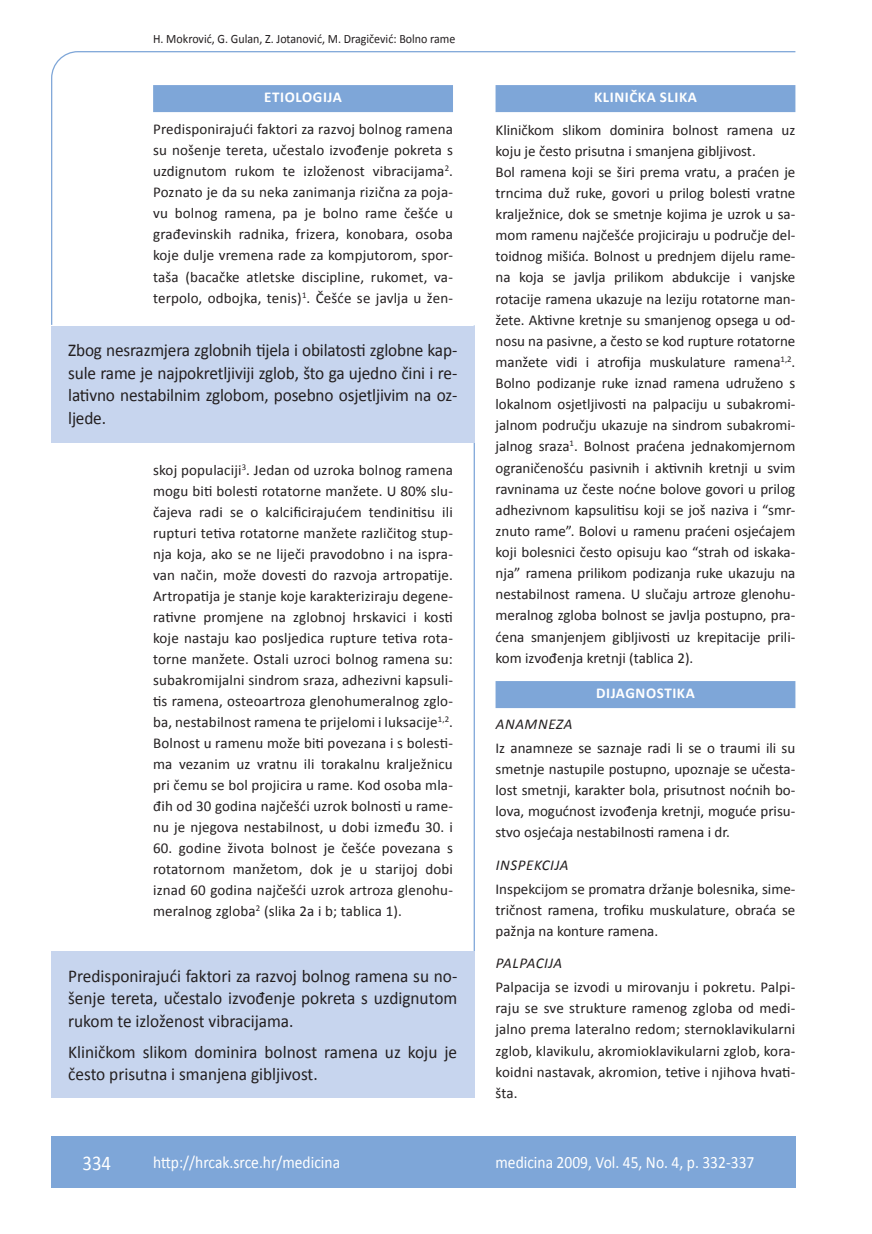
<style>
.page{position:relative;width:872px;height:1234px;background:#fff}
.page>*{position:absolute;margin:0;border:0;box-sizing:border-box;transform-origin:0 0}
.t1{font:21px "Calibri";color:#fff;scale:.9 1}
.anterfile{font:18px/22.5px "Calibri";color:#231f20;text-align:justify;scale:.96 1}
.t2{font:17.25px "Calibri";color:#fff;scale:.9 1}
.osnovni_tekst{font:15px/21.1px "Calibri";color:#231f20;text-align:justify}
.naslov_ruler{font:700 15px "Calibri";letter-spacing:.04em;color:#fff}
.podpodnaslov{font:italic 15px "Calibri";letter-spacing:.04em;color:#231f20}
.glava{font:12.75px "Calibri";color:#231f20;scale:.94 1}
</style>
<div class="page">
<svg style="left:51px;top:51px;width:745px;height:274px"></svg>
<hr style="left:473px;top:325px;width:2px;height:772px;background:#7ea6d8">
<div style="left:51px;top:1135px;width:744px;height:51px;background:#7ea6d8"></div>
<div style="left:153px;top:85px;width:300px;height:27px;background:#7ea6d8"></div>
<div style="left:495px;top:85px;width:300px;height:27px;background:#7ea6d8"></div>
<div style="left:495px;top:681px;width:300px;height:27px;background:#7ea6d8"></div>
<div style="left:51px;top:950px;width:423px;height:147px;background:#c7d5ee"></div>
<div style="left:51px;top:325px;width:423px;height:117px;background:#c7d5ee"></div>
<p class="glava" style="left:153px;top:30px;width:323px">H. Mokrović, G. Gulan, Z. Jotanović, M. Dragičević: Bolno rame</p>
<p class="naslov_ruler" style="left:264px;top:88px;width:79px">ETIOLOGIJA</p>
<p class="osnovni_tekst" style="left:153px;top:118px;width:301px">Predisponirajući faktori za razvoj bolnog ramena su nošenje tereta, učestalo izvođenje pokreta s uzdignutom rukom te izloženost vibracijama<sup>2</sup>.<br>Poznato je da su neka zanimanja rizična za poja&shy;vu bolnog ramena, pa je bolno rame češće u građevinskih radnika, frizera, konobara, osoba koje dulje vremena rade za kompjutorom, spor&shy;taša (bacačke atletske discipline, rukomet, va&shy;terpolo, odbojka, tenis)<sup>1</sup>. Češće se javlja u žen-</p>
<p class="anterfile" style="left:68px;top:338px;width:407px">Zbog nesrazmjera zglobnih tijela i obilatosti zglobne kap&shy;sule rame je najpokretljiviji zglob, što ga ujedno čini i re&shy;lativno nestabilnim zglobom, posebno osjetljivim na oz&shy;ljede.</p>
<p class="osnovni_tekst" style="left:153px;top:459px;width:301px">skoj populaciji<sup>3</sup>. Jedan od uzroka bolnog ramena mogu biti bolesti rotatorne manžete. U 80% slu&shy;čajeva radi se o kalcificirajućem tendinitisu ili rupturi tetiva rotatorne manžete različitog stup&shy;nja koja, ako se ne liječi pravodobno i na ispra&shy;van način, može dovesti do razvoja artropatije.<br>Artropatija je stanje koje karakteriziraju degene&shy;rativne promjene na zglobnoj hrskavici i kosti koje nastaju kao posljedica rupture tetiva rota&shy;torne manžete. Ostali uzroci bolnog ramena su: subakromijalni sindrom sraza, adhezivni kapsuli&shy;tis ramena, osteoartroza glenohumeralnog zglo&shy;ba, nestabilnost ramena te prijelomi i luksacije<sup>1,2</sup>.<br>Bolnost u ramenu može biti povezana i s bolesti&shy;ma vezanim uz vratnu ili torakalnu kralježnicu pri čemu se bol projicira u rame. Kod osoba mla&shy;đih od 30 godina najčešći uzrok bolnosti u rame&shy;nu je njegova nestabilnost, u dobi između 30. i</p>
<p class="osnovni_tekst" style="left:153px;top:837px;width:301px">60. godine života bolnost je češće povezana s rotatornom manžetom, dok je u starijoj dobi iznad 60 godina najčešći uzrok artroza glenohu&shy;meralnog zgloba<sup>2</sup> (slika 2a i b; tablica 1).</p>
<p class="anterfile" style="left:68px;top:963px;width:407px">Predisponirajući faktori za razvoj bolnog ramena su no&shy;šenje tereta, učestalo izvođenje pokreta s uzdignutom rukom te izloženost vibracijama.</p>
<p class="anterfile" style="left:68px;top:1039px;width:407px">Kliničkom slikom dominira bolnost ramena uz koju je često prisutna i smanjena gibljivost.</p>
<p class="naslov_ruler" style="left:594px;top:88px;width:104px">KLINIČKA SLIKA</p>
<p class="osnovni_tekst" style="left:495px;top:118px;width:301px">Kliničkom slikom dominira bolnost ramena uz koju je često prisutna i smanjena gibljivost.</p>
<p class="osnovni_tekst" style="left:495px;top:160px;width:301px">Bol ramena koji se širi prema vratu, a praćen je trncima duž ruke, govori u prilog bolesti vratne kralježnice, dok se smetnje kojima je uzrok u sa&shy;mom ramenu najčešće projiciraju u područje del&shy;toidnog mišića. Bolnost u prednjem dijelu rame&shy;na koja se javlja prilikom abdukcije i vanjske rotacije ramena ukazuje na leziju rotatorne man&shy;žete. Aktivne kretnje su smanjenog opsega u od&shy;nosu na pasivne, a često se kod rupture rotatorne manžete vidi i atrofija muskulature ramena<sup>1,2</sup>.<br>Bolno podizanje ruke iznad ramena udruženo s lokalnom osjetljivosti na palpaciju u subakromi&shy;jalnom području ukazuje na sindrom subakromi&shy;jalnog sraza<sup>1</sup>. Bolnost praćena jednakomjernom ograničenošću pasivnih i aktivnih kretnji u svim ravninama uz česte noćne bolove govori u prilog adhezivnom kapsulitisu koji se još naziva i “smr&shy;znuto rame”. Bolovi u ramenu praćeni osjećajem koji bolesnici često opisuju kao “strah od iskaka&shy;nja” ramena prilikom podizanja ruke ukazuju na nestabilnost ramena. U slučaju artroze glenohu&shy;meralnog zgloba bolnost se javlja postupno, pra&shy;ćena smanjenjem gibljivosti uz krepitacije prili&shy;kom izvođenja kretnji (tablica 2).</p>
<p class="naslov_ruler" style="left:596px;top:684px;width:100px">DIJAG NOSTIKA</p>
<p class="podpodnaslov" style="left:496px;top:714px;width:21px">ANAMN</p>
<p class="podpodnaslov" style="left:548px;top:714px;width:17px">EZA</p>
<p class="osnovni_tekst" style="left:495px;top:736px;width:301px">Iz anamneze se saznaje radi li se o traumi ili su smetnje nastupile postupno, upoznaje se učesta&shy;lost smetnji, karakter bola, prisutnost noćnih bo&shy;lova, mogućnost izvođenja kretnji, moguće prisu&shy;stvo osjećaja nestabilnosti ramena i dr.</p>
<p class="podpodnaslov" style="left:496px;top:855px;width:73px">INSPEKCIJA</p>
<p class="osnovni_tekst" style="left:495px;top:877px;width:301px">Inspekcijom se promatra držanje bolesnika, sime&shy;tričnost ramena, trofiku muskulature, obraća se pažnja na konture ramena.</p>
<p class="podpodnaslov" style="left:496px;top:953px;width:67px">PAL PACIJA</p>
<p class="osnovni_tekst" style="left:495px;top:975px;width:301px">Palpacija se izvodi u mirovanju i pokretu. Palpi&shy;raju se sve strukture ramenog zgloba od medi&shy;jalno prema lateralno redom; sternoklavikularni zglob, klavikulu, akromioklavikularni zglob, kora&shy;koidni nastavak, akromion, tetive i njihova hvati&shy;šta.</p>
<p class="t1" style="left:82px;top:1149px;width:33px">334</p>
<p class="t2" style="left:153px;top:1150px;width:209px">http://hrcak.srce.hr/medicina</p>
<p class="t2" style="left:495px;top:1151px;width:289px">medicina 2009, Vol. 45, No. 4, p. 332-337</p>
</div>
